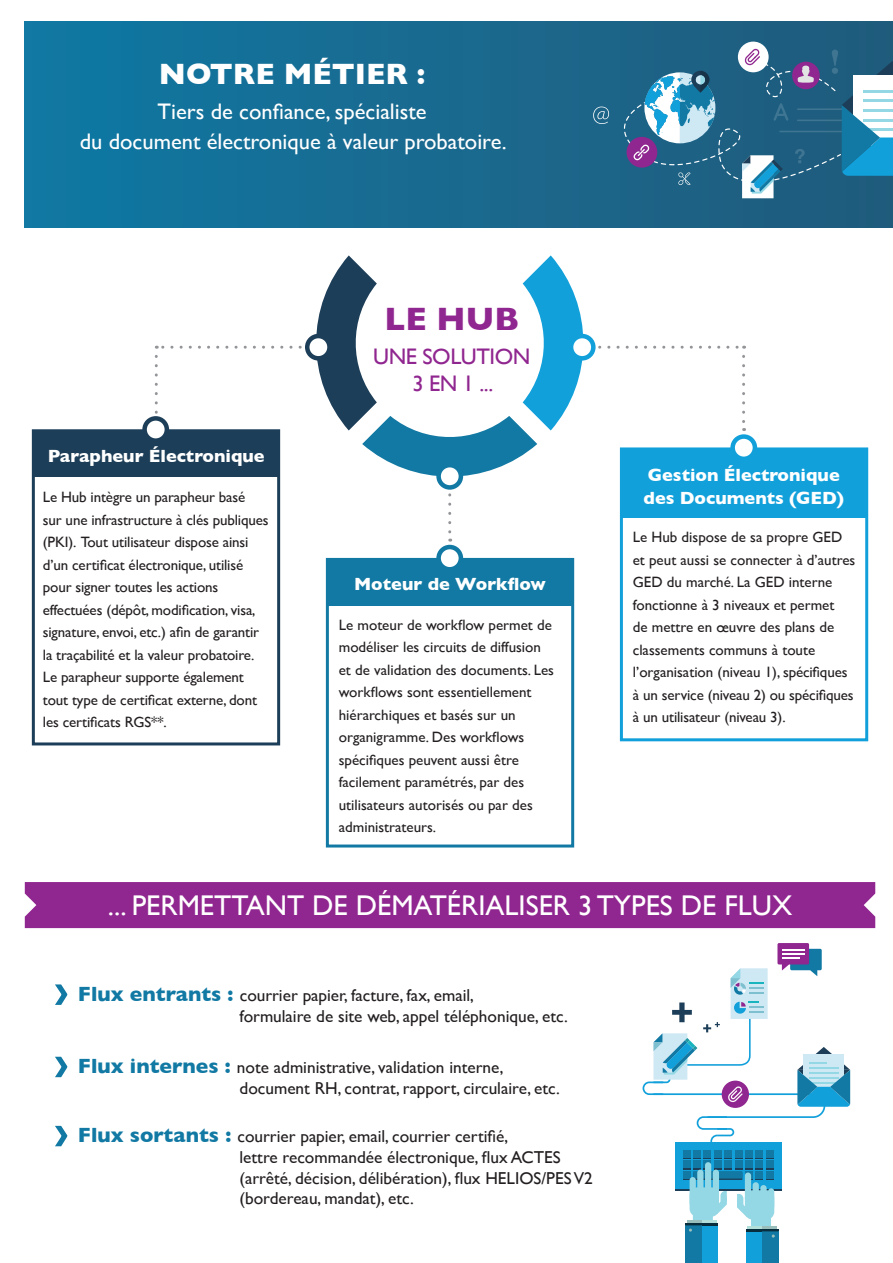
<style>
.page{position:relative;width:893px;height:1263px;background:#fff}
.page>*{position:absolute;margin:0;border:0;box-sizing:border-box;transform-origin:0 0}
.t1{font:700 33px "Gill Sans";color:#90268f}
.t2{font:700 30px "Gill Sans";color:#fff}
.t3{font:28.5px "Gill Sans";color:#fff}
.t4{font:22.5px/30px "Gill Sans";color:#fff;text-align:center}
.t5{font:22.5px/27px "Gill Sans";letter-spacing:-.02em;color:#90268f;text-align:center}
.t6{font:700 18px/22.5px "Gill Sans";color:#fff}
.t7{font:17.25px/20.7px "Gill Sans";color:#231f20}
.t8{font:15px/22.5px "Gill Sans";letter-spacing:-.01em;color:#231f20}
.s1{font-weight:700;font-size:21px;color:#1179a3}
</style>
<div class="page">
<div style="left:25px;top:882px;width:850px;height:46px;background:#90268f"></div>
<div style="left:25px;top:21px;width:868px;height:207px;background:linear-gradient(to right,#1078a3,#215a7b)"></div>
<div style="left:32px;top:429px;width:248px;height:316px;background:#fff;border:3px solid #1d3e58"></div>
<div style="left:326px;top:558px;width:248px;height:289px;background:#fff;border:3px solid #1179a3"></div>
<div style="left:620px;top:447px;width:248px;height:294px;background:#fff;border:3px solid #12a0db"></div>
<div style="left:33px;top:431px;width:245px;height:46px;background:#1d3e58"></div>
<div style="left:327px;top:559px;width:245px;height:46px;background:#1179a3"></div>
<div style="left:621px;top:449px;width:245px;height:69px;background:#12a0db"></div>
<svg style="left:145px;top:418px;width:22px;height:23px"></svg>
<div style="left:142px;top:416px;width:27px;height:27px;border:4px solid #1d3e58;border-radius:50%"></div>
<svg style="left:439px;top:547px;width:22px;height:22px"></svg>
<div style="left:436px;top:545px;width:27px;height:26px;border:4px solid #1179a3;border-radius:50%"></div>
<svg style="left:733px;top:437px;width:22px;height:22px"></svg>
<div style="left:730px;top:434px;width:27px;height:27px;border:4px solid #12a0db;border-radius:50%"></div>
<svg style="left:55px;top:984px;width:13px;height:21px"></svg>
<svg style="left:55px;top:1057px;width:13px;height:20px"></svg>
<svg style="left:55px;top:1126px;width:13px;height:20px"></svg>
<div style="left:675px;top:1144px;width:106px;height:47px;background:#1d3e58"></div>
<svg style="left:675px;top:1165px;width:106px;height:24px"></svg>
<div style="left:683px;top:1162px;width:7px;height:7px;background:#1d3e58"></div>
<div style="left:693px;top:1162px;width:8px;height:7px;background:#1d3e58"></div>
<div style="left:704px;top:1162px;width:7px;height:7px;background:#1d3e58"></div>
<div style="left:714px;top:1162px;width:7px;height:7px;background:#1d3e58"></div>
<div style="left:724px;top:1162px;width:8px;height:7px;background:#1d3e58"></div>
<div style="left:735px;top:1162px;width:7px;height:7px;background:#1d3e58"></div>
<div style="left:745px;top:1162px;width:8px;height:7px;background:#1d3e58"></div>
<div style="left:756px;top:1162px;width:7px;height:7px;background:#1d3e58"></div>
<div style="left:766px;top:1162px;width:7px;height:7px;background:#1d3e58"></div>
<div style="left:683px;top:1172px;width:7px;height:8px;background:#1179a3"></div>
<div style="left:745px;top:1172px;width:8px;height:8px;background:#2084ab"></div>
<div style="left:756px;top:1172px;width:7px;height:8px;background:#1179a3"></div>
<div style="left:766px;top:1172px;width:7px;height:8px;background:#1179a3"></div>
<div style="left:683px;top:1161px;width:7px;height:7px;background:#1179a3"></div>
<div style="left:693px;top:1161px;width:8px;height:7px;background:#1179a3"></div>
<div style="left:704px;top:1161px;width:7px;height:7px;background:#1179a3"></div>
<div style="left:714px;top:1161px;width:7px;height:7px;background:#1179a3"></div>
<div style="left:724px;top:1161px;width:8px;height:7px;background:#1179a3"></div>
<div style="left:735px;top:1161px;width:7px;height:7px;background:#1179a3"></div>
<div style="left:745px;top:1161px;width:8px;height:7px;background:#1179a3"></div>
<div style="left:756px;top:1161px;width:7px;height:7px;background:#1179a3"></div>
<div style="left:766px;top:1161px;width:7px;height:7px;background:#1179a3"></div>
<div style="left:683px;top:1171px;width:7px;height:7px;background:#1179a3"></div>
<svg style="left:693px;top:1171px;width:49px;height:9px"></svg>
<svg style="left:745px;top:1171px;width:8px;height:7px"></svg>
<div style="left:756px;top:1171px;width:7px;height:7px;background:#1179a3"></div>
<div style="left:766px;top:1171px;width:7px;height:7px;background:#1179a3"></div>
<div style="left:753px;top:1182px;width:6px;height:29px;background:#94d7e5;border-radius:3px"></div>
<div style="left:745px;top:1190px;width:29px;height:30px;background:#94d7e5;border-radius:8px"></div>
<div style="left:768px;top:1188px;width:6px;height:21px;background:#94d7e5;border-radius:3px"></div>
<div style="left:760px;top:1185px;width:7px;height:29px;background:#94d7e5;border-radius:3px"></div>
<div style="left:745px;top:1172px;width:6px;height:30px;background:#94d7e5;border-radius:3px"></div>
<div style="left:690px;top:1187px;width:29px;height:30px;background:#94d7e5;border-radius:8px"></div>
<div style="left:690px;top:1177px;width:6px;height:29px;background:#94d7e5;border-radius:3px"></div>
<div style="left:697px;top:1169px;width:6px;height:30px;background:#94d7e5;border-radius:3px"></div>
<div style="left:713px;top:1169px;width:6px;height:30px;background:#94d7e5;border-radius:3px"></div>
<div style="left:705px;top:1162px;width:6px;height:29px;background:#94d7e5;border-radius:3px"></div>
<div style="left:746px;top:1229px;width:32px;height:34px;background:#12a0db"></div>
<div style="left:762px;top:1231px;width:16px;height:32px;background:#1179a3"></div>
<svg style="left:737px;top:1194px;width:41px;height:44px"></svg>
<div style="left:685px;top:1223px;width:33px;height:40px;background:#12a0db"></div>
<div style="left:685px;top:1225px;width:16px;height:38px;background:#1179a3"></div>
<svg style="left:685px;top:1191px;width:42px;height:45px"></svg>
<svg style="left:643px;top:943px;width:207px;height:222px"></svg>
<svg style="left:155px;top:255px;width:590px;height:287px"></svg>
<svg style="left:439px;top:465px;width:22px;height:22px"></svg>
<div style="left:436px;top:463px;width:27px;height:27px;border:4px solid #1179a3;border-radius:50%"></div>
<svg style="left:307px;top:336px;width:22px;height:22px"></svg>
<div style="left:305px;top:334px;width:27px;height:27px;border:4px solid #1d3e58;border-radius:50%"></div>
<svg style="left:571px;top:336px;width:22px;height:22px"></svg>
<div style="left:569px;top:334px;width:27px;height:27px;border:4px solid #12a0db;border-radius:50%"></div>
<svg style="left:738px;top:41px;width:31px;height:31px"></svg>
<svg style="left:593px;top:107px;width:16px;height:17px"></svg>
<svg style="left:624px;top:49px;width:269px;height:149px;background:#427b9c"></svg>
<h2 class="t2" style="left:159px;top:50px;width:268px">Notre métier :</h2>
<h3 class="t4" style="left:80px;top:96px;width:429px">Tiers de confiance, spécialiste<br>du document électronique à valeur probatoire.</h3>
<p class="t6" style="left:48px;top:444px;width:218px">Parapheur Électronique</p>
<p class="t8" style="left:43px;top:486px;width:227px">Le Hub intègre un parapheur basé<br>sur une infrastructure à clés publiques (PKI). Tout utilisateur dispose ainsi d’un certificat électronique, utilisé pour signer toutes les actions effectuées (dépôt, modification, visa, signature, envoi, etc.) afin de garantir la traçabilité et la valeur probatoire.<br>Le parapheur supporte également tout type de certificat externe, dont les certificats RGS**.</p>
<h1 class="t1" style="left:385px;top:292px;width:136px">LE HUB</h1>
<h3 class="t5" style="left:373px;top:343px;width:159px">une solution<br>3 en 1 ...</h3>
<p class="t6" style="left:354px;top:572px;width:193px">Moteur de Workflow</p>
<p class="t8" style="left:339px;top:613px;width:217px">Le moteur de workflow permet de modéliser les circuits de diffusion et de validation des documents. Les workflows sont essentiellement hiérarchiques et basés sur un organigramme. Des workflows spécifiques peuvent aussi être facilement paramétrés, par des utilisateurs autorisés ou par des administrateurs.</p>
<p class="t6" style="left:644px;top:463px;width:202px">Gestion Électronique des Documents (GED)</p>
<p class="t8" style="left:633px;top:526px;width:224px">Le Hub dispose de sa propre GED<br>et peut aussi se connecter à d’autres<br>GED</p>
<p class="t8" style="left:667px;top:571px;width:99px">du marché. La GED</p>
<p class="t8" style="left:633px;top:571px;width:222px;text-indent:156px">interne fonctionne à 3 niveaux et permet<br>de mettre en œuvre des plans de classements communs à toute l’organisation (niveau 1), spécifiques à un service (niveau 2) ou spécifiques à un utilisateur (niveau 3).</p>
<h3 class="t3" style="left:108px;top:888px;width:686px">... permettant de dématérialiser 3 types de flux</h3>
<p class="t7" style="left:240px;top:984px;width:330px;text-indent:-162px"><span class="s1">Flux entrants :</span> courrier papier, facture, fax, email,<br>formulaire de site web, appel téléphonique, etc.</p>
<p class="t7" style="left:240px;top:1057px;width:322px;text-indent:-162px"><span class="s1">Flux internes :</span> note administrative, validation interne, document RH, contrat, rapport, circulaire, etc.</p>
<p class="t7" style="left:240px;top:1126px;width:355px;text-indent:-162px"><span class="s1">Flux sortants :</span> courrier papier, email, courrier certifié,<br>lettre recommandée électronique, flux ACTES (arrêté, décision, délibération), flux HELIOS/PES V2 (bordereau, mandat), etc.</p>
</div>
